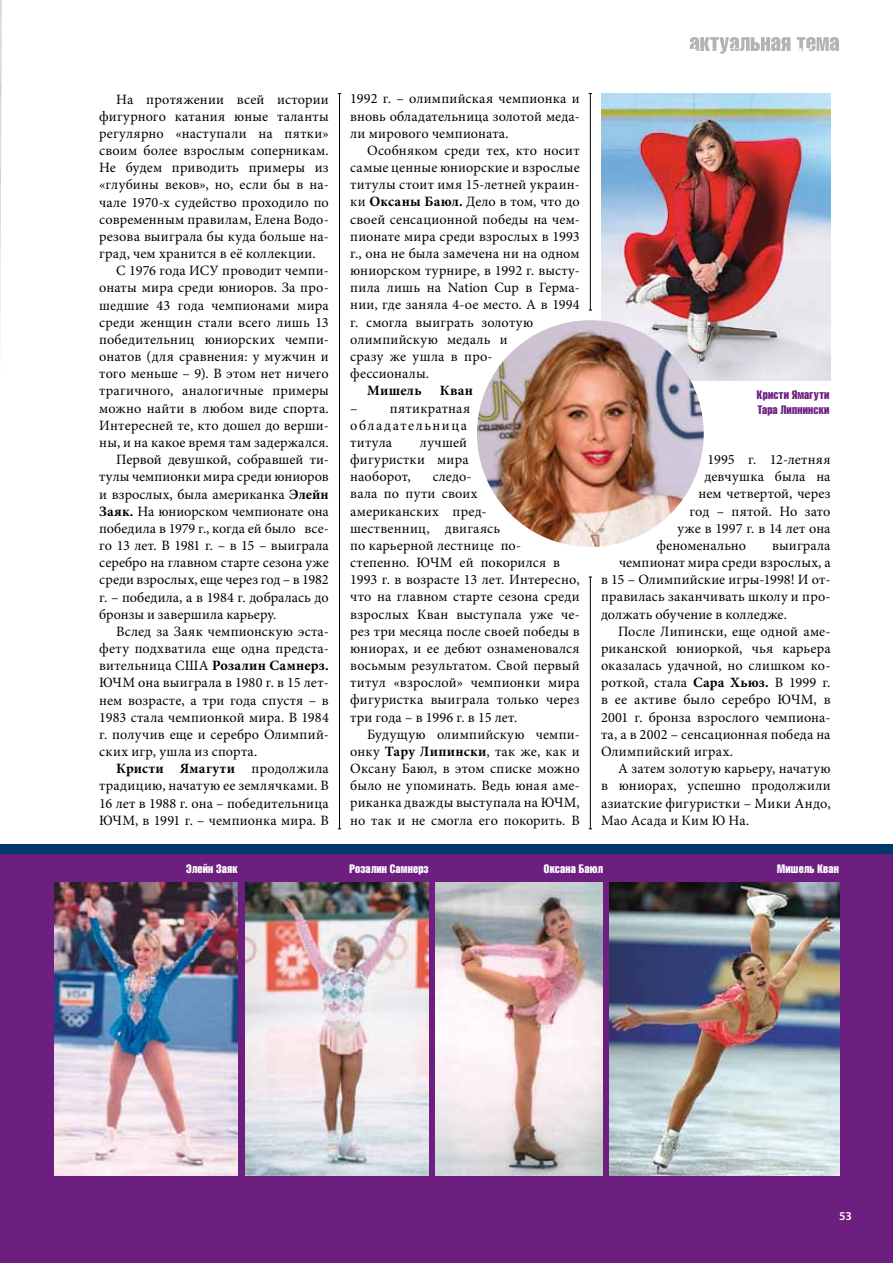
<style>
.page{position:relative;width:893px;height:1263px;background:#fff}
.page>*{position:absolute;margin:0;border:0;box-sizing:border-box;transform-origin:0 0}
.t1{font:14.25px/17.1px "Minion Pro";letter-spacing:.015em;color:#000;text-align:justify}
.t2{font:700 14.25px "Minion Pro";letter-spacing:.025em;color:#000}
.t3{font:14.25px "Minion Pro";letter-spacing:-.005em;color:#000}
.t4{font:14.25px/17.1px "Minion Pro";letter-spacing:.04em;color:#000}
.t5{font:12px "Helios Compressed C";letter-spacing:.015em;color:#fff}
.t6{font:12px/14.4px "Helios Compressed C";letter-spacing:.02em;color:#6d1f80}
.t7{font:600 12px "Myriad Pro";color:#fff}
.s1{font-weight:700}
.s2{font-weight:400}
</style>
<div class="page">
<div style="left:0;top:844px;width:893px;height:419px;background:#6d1f80"></div>
<img style="left:0;top:0;width:2px;height:336px">
<img style="left:54px;top:882px;width:184px;height:294px">
<img style="left:245px;top:882px;width:184px;height:294px">
<img style="left:436px;top:882px;width:167px;height:294px">
<img style="left:601px;top:93px;width:230px;height:287px">
<img style="left:609px;top:882px;width:230px;height:294px">
<img style="left:477px;top:320px;width:227px;height:227px;border-radius:113px">
<hr style="left:339px;top:94px;width:1px;height:735px;background:#000">
<hr style="left:590px;top:94px;width:1px;height:216px;background:#000">
<hr style="left:590px;top:577px;width:1px;height:252px;background:#000">
<svg style="left:690px;top:37px;width:149px;height:17px"></svg>
<div style="left:0;top:844px;width:893px;height:9px;background:#00396b"></div>
<p class="t1" style="left:116px;top:90px;width:214px">На протяжении всей истории</p>
<p class="t1" style="left:99px;top:108px;width:231px">фигурного катания юные таланты</p>
<p class="t1" style="left:99px;top:125px;width:231px">регулярно «наступали на пятки»</p>
<p class="t1" style="left:99px;top:142px;width:231px">своим более взрослым соперникам.</p>
<p class="t1" style="left:99px;top:159px;width:231px">Не будем приводить примеры из</p>
<p class="t1" style="left:99px;top:176px;width:231px">«глубины веков», но, если бы в на-</p>
<p class="t1" style="left:99px;top:194px;width:231px">чале 1970-х судейство проходило по</p>
<p class="t1" style="left:99px;top:211px;width:231px">современным правилам, Елена Водо-</p>
<p class="t1" style="left:99px;top:228px;width:231px">резова выиграла бы куда больше на-</p>
<p class="t1" style="left:99px;top:245px;width:218px">град, чем хранится в её коллекции.</p>
<p class="t1" style="left:116px;top:262px;width:214px">С 1976 года ИСУ проводит чемпи-</p>
<p class="t1" style="left:99px;top:279px;width:231px">онаты мира среди юниоров. За про-</p>
<p class="t1" style="left:99px;top:297px;width:231px">шедшие 43 года чемпионами мира</p>
<p class="t1" style="left:99px;top:314px;width:231px">среди женщин стали всего лишь 13</p>
<p class="t1" style="left:99px;top:331px;width:231px">победительниц юниорских чемпи-</p>
<p class="t1" style="left:99px;top:348px;width:231px">онатов (для сравнения: у мужчин и</p>
<p class="t1" style="left:99px;top:365px;width:231px">того меньше – 9). В этом нет ничего</p>
<p class="t1" style="left:99px;top:382px;width:231px">трагичного, аналогичные примеры</p>
<p class="t1" style="left:99px;top:400px;width:231px">можно найти в любом виде спорта.</p>
<p class="t1" style="left:99px;top:417px;width:231px">Интересней те, кто дошел до верши-</p>
<p class="t1" style="left:99px;top:434px;width:231px">ны, и на какое время там задержался.</p>
<p class="t1" style="left:116px;top:451px;width:214px">Первой девушкой, собравшей ти-</p>
<p class="t1" style="left:99px;top:468px;width:231px">тулы чемпионки мира среди юниоров</p>
<p class="t1" style="left:99px;top:485px;width:231px">и взрослых, была американка <span class="s1">Элейн</span></p>
<p class="t3" style="left:99px;top:502px;width:231px"><span class="s1">Заяк.</span> На юниорском чемпионате она</p>
<p class="t1" style="left:99px;top:520px;width:231px">победила в 1979 г., когда ей было все-</p>
<p class="t1" style="left:99px;top:537px;width:231px">го 13 лет. В 1981 г. – в 15 – выиграла</p>
<p class="t1" style="left:99px;top:554px;width:231px">серебро на главном старте сезона уже</p>
<p class="t1" style="left:99px;top:571px;width:231px">среди взрослых, еще через год – в 1982</p>
<p class="t1" style="left:99px;top:588px;width:231px">г. – победила, а в 1984 г. добралась до</p>
<p class="t1" style="left:99px;top:606px;width:179px">бронзы и завершила карьеру.</p>
<p class="t1" style="left:116px;top:623px;width:214px">Вслед за Заяк чемпионскую эста-</p>
<p class="t1" style="left:99px;top:640px;width:231px">фету подхватила еще одна предста-</p>
<p class="t2" style="left:99px;top:656px;width:231px"><span class="s2">вительница США</span> Розалин Самнерз.</p>
<p class="t1" style="left:99px;top:674px;width:231px">ЮЧМ она выиграла в 1980 г. в 15 лет-</p>
<p class="t1" style="left:99px;top:691px;width:231px">нем возрасте, а три года спустя – в</p>
<p class="t1" style="left:99px;top:709px;width:231px">1983 стала чемпионкой мира. В 1984</p>
<p class="t1" style="left:99px;top:726px;width:231px">г. получив еще и серебро Олимпий-</p>
<p class="t1" style="left:99px;top:743px;width:160px">ских игр, ушла из спорта.</p>
<p class="t2" style="left:116px;top:759px;width:214px">Кристи Ямагути <span class="s2">продолжила</span></p>
<p class="t1" style="left:99px;top:777px;width:231px">традицию, начатую ее землячками. В</p>
<p class="t1" style="left:99px;top:795px;width:231px">16 лет в 1988 г. она – победительница</p>
<p class="t1" style="left:99px;top:812px;width:231px">ЮЧМ, в 1991 г. – чемпионка мира. В</p>
<p class="t1" style="left:350px;top:90px;width:231px">1992 г. – олимпийская чемпионка и вновь обладательница золотой меда&shy;ли мирового чемпионата.</p>
<p class="t1" style="left:350px;top:142px;width:231px;text-align:left;text-indent:17px">Особняком среди тех, кто носит самые ценные юниорские и взрослые титулы стоит имя 15-летней украин&shy;ки <span class="s1">Оксаны Баюл.</span> Дело в том, что до своей сенсационной победы на чем&shy;пионате мира среди взрослых в 1993 г., она не была замечена ни на одном юниорском турнире, в 1992 г. высту&shy;пила лишь на Nation Cup в Герма&shy;нии, где заняла 4-ое место. А в 1994 г. смогла выиграть золотую олимпийскую медаль и<br>сразу же ушла в про-<br>фессионалы.</p>
<p class="t2" style="left:367px;top:381px;width:56px">Мишель</p>
<p class="t2" style="left:440px;top:381px;width:35px">Кван</p>
<p class="t4" style="left:350px;top:399px;width:122px">– пятикратная обладательница титула</p>
<p class="t1" style="left:350px;top:434px;width:120px;text-indent:70px">лучшей фигуристки мира наоборот,</p>
<p class="t1" style="left:350px;top:468px;width:231px;text-align:left;text-indent:82px">следо-<br>вала по пути своих<br>американских пред-<br>шественниц, двигаясь<br>по карьерной лестнице по&shy;степенно. ЮЧМ ей покорился в<br>1993 г. в возрасте 13 лет. Интересно, что на главном старте сезона среди взрослых Кван выступала уже че&shy;рез три месяца после своей победы в юниорах, и ее дебют ознаменовался восьмым результатом. Свой первый титул «взрослой» чемпионки мира фигуристка выиграла только через три года – в 1996 г. в 15 лет.</p>
<p class="t1" style="left:350px;top:726px;width:231px;text-indent:17px">Будущую олимпийскую чемпи&shy;онку <span class="s1">Тару Липински</span>, так же, как и Оксану Баюл, в этом списке можно было не упоминать. Ведь юная аме&shy;риканка дважды выступала на ЮЧМ, но так и не смогла его покорить. В</p>
<p class="t6" style="left:757px;top:387px;width:74px">Кристи Ямагути<br>Тара Липнински</p>
<p class="t1" style="left:707px;top:451px;width:124px">1995 г. 12-летняя</p>
<p class="t1" style="left:704px;top:468px;width:127px">девчушка была на</p>
<p class="t1" style="left:698px;top:485px;width:133px">нем четвертой, через</p>
<p class="t1" style="left:689px;top:502px;width:142px">год – пятой. Но зато</p>
<p class="t3" style="left:677px;top:519px;width:155px">уже в 1997 г. в 14 лет она</p>
<p class="t1" style="left:656px;top:537px;width:91px">феноменально</p>
<p class="t1" style="left:772px;top:537px;width:60px">выиграла</p>
<p class="t1" style="left:619px;top:554px;width:213px">чемпионат мира среди взрослых, а</p>
<p class="t1" style="left:601px;top:571px;width:231px">в 15 – Олимпийские игры-1998! И от-</p>
<p class="t1" style="left:601px;top:588px;width:231px">правилась заканчивать школу и про-</p>
<p class="t1" style="left:601px;top:605px;width:187px">должать обучение в колледже.</p>
<p class="t1" style="left:618px;top:623px;width:214px">После Липински, еще одной аме-</p>
<p class="t1" style="left:601px;top:640px;width:231px">риканской юниоркой, чья карьера</p>
<p class="t1" style="left:601px;top:657px;width:231px">оказалась удачной, но слишком ко-</p>
<p class="t1" style="left:601px;top:674px;width:231px">роткой, стала <span class="s1">Сара Хьюз.</span> В 1999 г.</p>
<p class="t1" style="left:601px;top:691px;width:231px">в ее активе было серебро ЮЧМ, в</p>
<p class="t1" style="left:601px;top:709px;width:231px">2001 г. бронза взрослого чемпиона-</p>
<p class="t1" style="left:601px;top:726px;width:231px">та, а в 2002 – сенсационная победа на</p>
<p class="t1" style="left:601px;top:743px;width:133px">Олимпийский играх.</p>
<p class="t1" style="left:618px;top:760px;width:214px">А затем золотую карьеру, начатую</p>
<p class="t1" style="left:601px;top:777px;width:231px">в юниорах, успешно продолжили</p>
<p class="t1" style="left:601px;top:794px;width:231px">азиатские фигуристки – Мики Андо,</p>
<p class="t1" style="left:601px;top:812px;width:150px">Мао Асада и Ким Ю На.</p>
<p class="t5" style="left:186px;top:862px;width:53px">Элейн Заяк</p>
<p class="t5" style="left:349px;top:862px;width:81px">Розалин Самнерз</p>
<p class="t5" style="left:544px;top:862px;width:61px">Оксана Баюл</p>
<p class="t5" style="left:777px;top:862px;width:63px">Мишель Кван</p>
<p class="t7" style="left:839px;top:1209px;width:14px">53</p>
</div>
